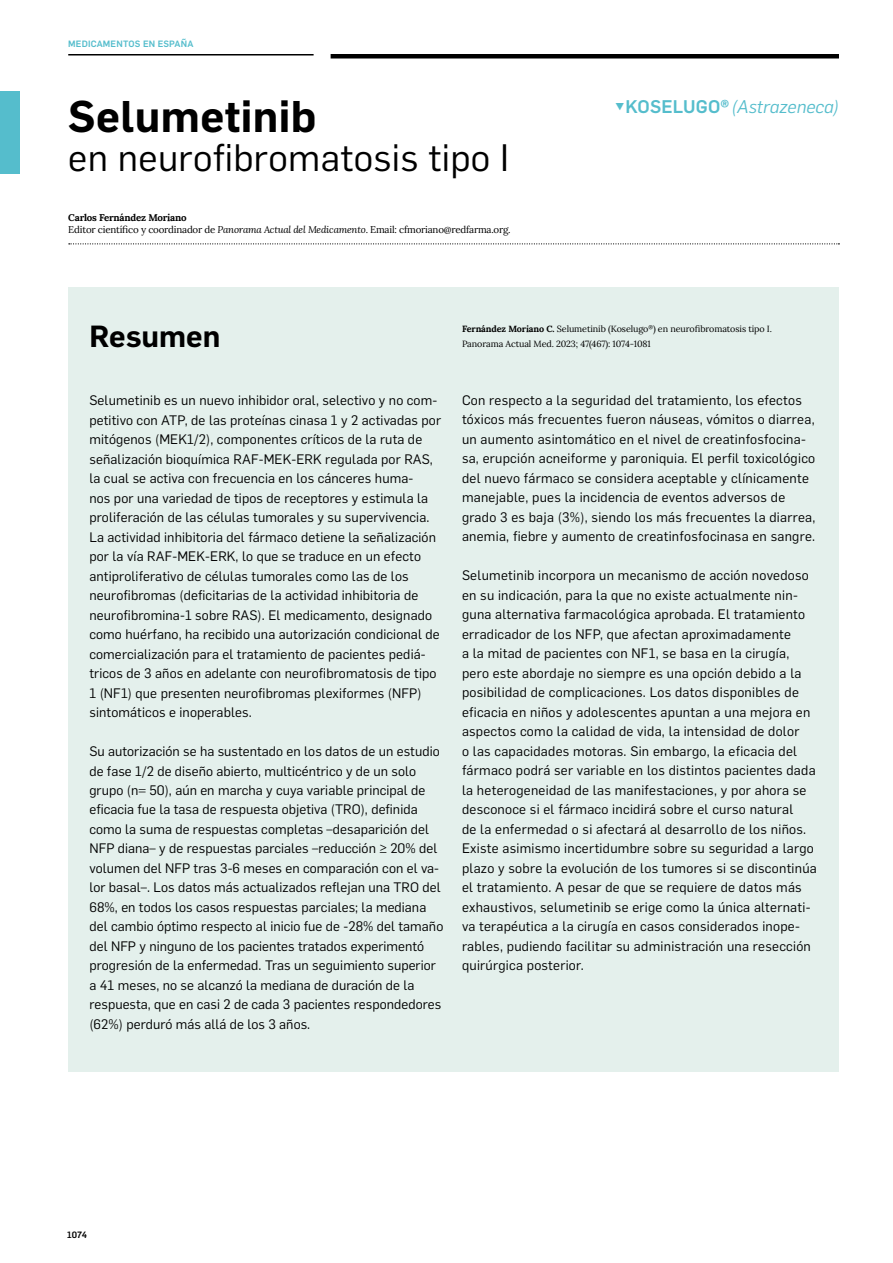
<style>
.page{position:relative;width:893px;height:1263px;background:#fff}
.page>*{position:absolute;margin:0;border:0;box-sizing:border-box;transform-origin:0 0}
.t1{font:600 43.5px "Flama";letter-spacing:.01em;color:#000}
.t2{font:37.5px "Flama";letter-spacing:.01em;color:#000}
.t3{font:600 30px "Flama";color:#000}
.t4{font:italic 18px "Flama";color:#55bdcc}
.t5{font:13.5px/19.5px "Flama";letter-spacing:.01em;color:#000}
.t6{font:9.75px/11.7px "Lora";letter-spacing:-.02em;color:#000}
.t7{font:9px/15px "Lora";letter-spacing:-.01em;color:#000}
.t8{font:500 9px "Flama";letter-spacing:.02em;color:#55bdcc}
.t9{font:500 9px "Flama";color:#000}
.s1{font-weight:700}
.s2{font-style:italic}
.s3{font-weight:500;font-style:normal}
</style>
<div class="page">
<div style="left:331px;top:54px;width:508px;height:5px;background:#000"></div>
<hr style="left:68px;top:54px;width:246px;height:2px;background:#000">
<svg style="left:69px;top:243px;width:770px;height:1px"></svg>
<div style="left:0;top:92px;width:19px;height:82px;background:#55bdcc"></div>
<div style="left:68px;top:287px;width:771px;height:784px;background:#e4f0ec"></div>
<p class="t8" style="left:68px;top:37px;width:127px">MEDICAMENTOS EN ESPAÑA</p>
<h1 class="t1" style="left:68px;top:85px;width:249px">Selumetinib</h1>
<h2 class="t2" style="left:68px;top:132px;width:442px">en neurofibromatosis tipo I</h2>
<p class="t6" style="left:68px;top:211px;width:444px"><span class="s1">Carlos Fernández Moriano<br></span>Editor científico y coordinador de <span class="s2">Panorama Actual del Medicamento</span>. Email: cfmoriano@redfarma.org.</p>
<h3 class="t4" style="left:615px;top:94px;width:226px"><span class="s3">▼KOSELUGO®</span>(Astrazeneca)</h3>
<h3 class="t3" style="left:89px;top:314px;width:132px">Resumen</h3>
<p class="t5" style="left:89px;top:390px;width:353px">Selumetinib es un nuevo inhibidor oral, selectivo y no com&shy;petitivo con ATP, de las proteínas cinasa 1 y 2 activadas por mitógenos (MEK1/2), componentes críticos de la ruta de señalización bioquímica RAF-MEK-ERK regulada por RAS, la cual se activa con frecuencia en los cánceres huma-<br>nos por una variedad de tipos de receptores y estimula la proliferación de las células tumorales y su supervivencia.<br>La actividad inhibitoria del fármaco detiene la señalización por la vía RAF-MEK-ERK, lo que se traduce en un efecto antiproliferativo de células tumorales como las de los neurofibromas (deficitarias de la actividad inhibitoria de neurofibromina-1 sobre RAS). El medicamento, designado como huérfano, ha recibido una autorización condicional de comercialización para el tratamiento de pacientes pediá&shy;tricos de 3 años en adelante con neurofibromatosis de tipo 1 (NF1) que presenten neurofibromas plexiformes (NFP) sintomáticos e inoperables.</p>
<p class="t5" style="left:89px;top:741px;width:355px">Su autorización se ha sustentado en los datos de un estudio de fase 1/2 de diseño abierto, multicéntrico y de un solo grupo (n= 50), aún en marcha y cuya variable principal de eficacia fue la tasa de respuesta objetiva (TRO), definida como la suma de respuestas completas –desaparición del NFP diana– y de respuestas parciales –reducción ≥ 20% del volumen del NFP tras 3-6 meses en comparación con el va&shy;lor basal–. Los datos más actualizados reflejan una TRO del 68%, en todos los casos respuestas parciales; la mediana del cambio óptimo respecto al inicio fue de -28% del tamaño del NFP y ninguno de los pacientes tratados experimentó progresión de la enfermedad. Tras un seguimiento superior a 41 meses, no se alcanzó la mediana de duración de la respuesta, que en casi 2 de cada 3 pacientes respondedores (62%) perduró más allá de los 3 años.</p>
<p class="t7" style="left:462px;top:320px;width:312px"><span class="s1">Fernández Moriano C.</span> Selumetinib (Koselugo<sup>®</sup>) en neurofibromatosis tipo I.<br>Panorama Actual Med. 2023; 47(467): 1074-1081</p>
<p class="t5" style="left:462px;top:389px;width:355px">Con respecto a la seguridad del tratamiento, los efectos tóxicos más frecuentes fueron náuseas, vómitos o diarrea, un aumento asintomático en el nivel de creatinfosfocina&shy;sa, erupción acneiforme y paroniquia. El perfil toxicológico del nuevo fármaco se considera aceptable y clínicamente manejable, pues la incidencia de eventos adversos de grado 3 es baja (3%), siendo los más frecuentes la diarrea, anemia, fiebre y aumento de creatinfosfocinasa en sangre.</p>
<p class="t5" style="left:462px;top:565px;width:356px">Selumetinib incorpora un mecanismo de acción novedoso en su indicación, para la que no existe actualmente nin&shy;guna alternativa farmacológica aprobada. El tratamiento erradicador de los NFP, que afectan aproximadamente<br>a la mitad de pacientes con NF1, se basa en la cirugía, pero este abordaje no siempre es una opción debido a la posibilidad de complicaciones. Los datos disponibles de eficacia en niños y adolescentes apuntan a una mejora en aspectos como la calidad de vida, la intensidad de dolor<br>o las capacidades motoras. Sin embargo, la eficacia del fármaco podrá ser variable en los distintos pacientes dada la heterogeneidad de las manifestaciones, y por ahora se desconoce si el fármaco incidirá sobre el curso natural<br>de la enfermedad o si afectará al desarrollo de los niños.<br>Existe asimismo incertidumbre sobre su seguridad a largo plazo y sobre la evolución de los tumores si se discontinúa el tratamiento. A pesar de que se requiere de datos más exhaustivos, selumetinib se erige como la única alternati&shy;va terapéutica a la cirugía en casos considerados inope&shy;rables, pudiendo facilitar su administración una resección quirúrgica posterior.</p>
<p class="t9" style="left:67px;top:1229px;width:21px">1074</p>
</div>
